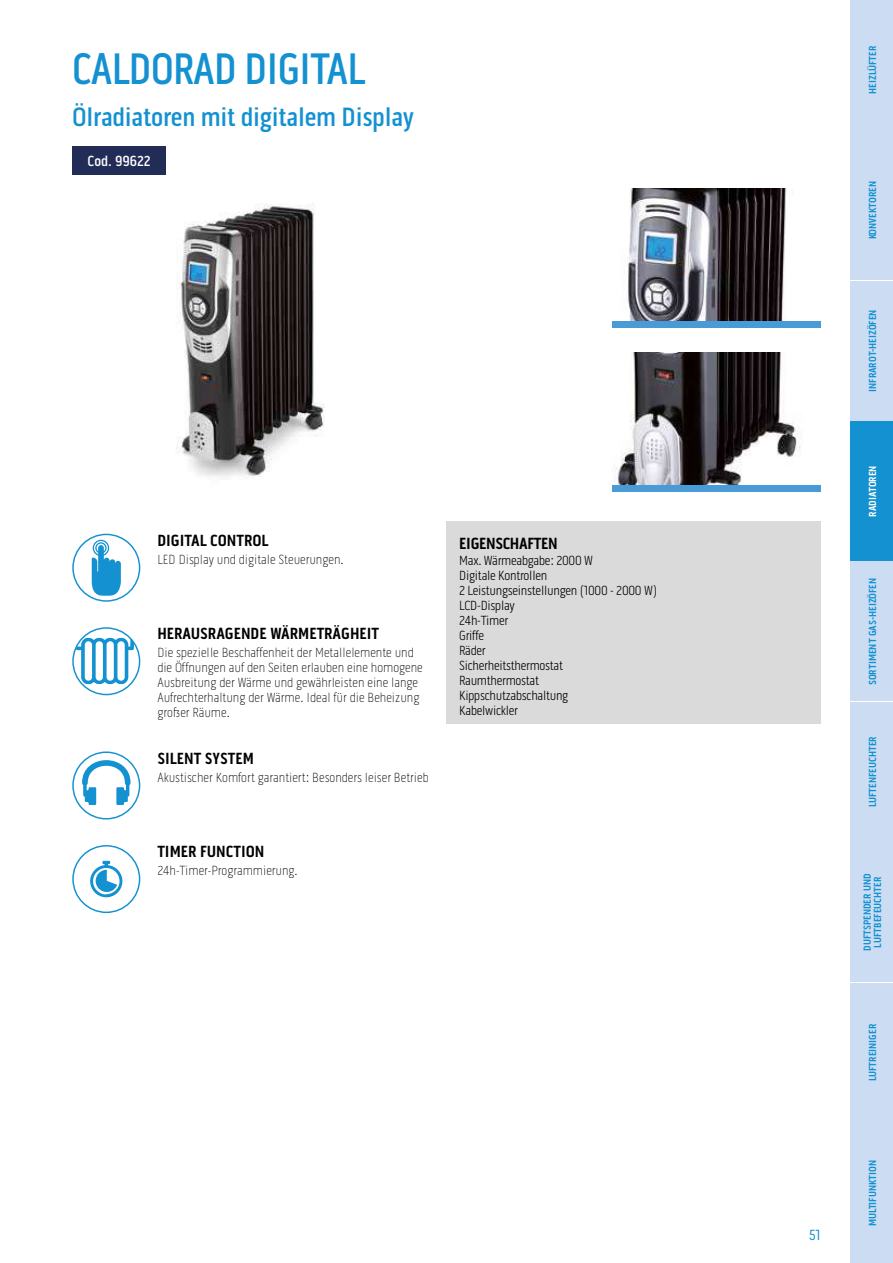
<style>
.page{position:relative;width:893px;height:1263px;background:#fff}
.page>*{position:absolute;margin:0;border:0;box-sizing:border-box;transform-origin:0 0}
.t1{font:500 45px "Pill Gothic 300 mg";letter-spacing:-.02em;color:#1391d1;scale:.95 1}
.t2{font:500 27px "Pill Gothic 300 mg";letter-spacing:-.01em;color:#1391d1}
.t3{font:700 16.5px "Pill Gothic 300 mg";color:#000}
.t4{font:700 16.5px "Pill Gothic 300 mg";letter-spacing:-.02em;color:#000}
.t5{font:500 15px "Pill Gothic 300 mg";color:#fff}
.t6{font:15px "Pill Gothic 300 mg";color:#1391d1}
.t7{font:100 13.5px/15px "Pill Gothic 300 mg";color:#000}
.t8{font:300 13.5px/15px "Pill Gothic 300 mg";letter-spacing:-.02em;color:#000}
.t9{font:700 10.5px/10.5px "Pill Gothic 300 mg";color:#1391d1;text-align:center}
.t10{font:700 10.5px "Pill Gothic 300 mg";color:#fff}
</style>
<div class="page">
<div style="left:72px;top:534px;width:68px;height:68px;border:1px solid #1391d1;border-radius:50%"></div>
<svg style="left:92px;top:540px;width:29px;height:56px"></svg>
<svg style="left:76px;top:638px;width:58px;height:46px"></svg>
<div style="left:72px;top:627px;width:68px;height:68px;border:1px solid #1391d1;border-radius:50%"></div>
<svg style="left:82px;top:760px;width:49px;height:45px"></svg>
<div style="left:72px;top:751px;width:68px;height:68px;border:1px solid #1391d1;border-radius:50%"></div>
<svg style="left:72px;top:845px;width:68px;height:68px"></svg>
<div style="left:446px;top:521px;width:375px;height:203px;background:#dadada"></div>
<img style="left:176px;top:203px;width:148px;height:275px">
<div style="left:72px;top:146px;width:94px;height:28px;background:#212d57"></div>
<img style="left:627px;top:189px;width:160px;height:132px">
<div style="left:612px;top:321px;width:209px;height:7px;background:#499bd8"></div>
<img style="left:612px;top:353px;width:189px;height:132px">
<div style="left:612px;top:485px;width:209px;height:7px;background:#499bd8"></div>
<div style="left:851px;top:562px;width:42px;height:139px;background:#ccddf3"></div>
<div style="left:851px;top:281px;width:42px;height:139px;background:#ccddf3"></div>
<div style="left:851px;top:842px;width:42px;height:140px;background:#ccddf3"></div>
<div style="left:851px;top:140px;width:42px;height:140px;background:#ccddf3"></div>
<div style="left:851px;top:702px;width:42px;height:140px;background:#ccddf3"></div>
<div style="left:851px;top:421px;width:42px;height:140px;background:#1391d1"></div>
<div style="left:851px;top:983px;width:42px;height:139px;background:#ccddf3"></div>
<div style="left:851px;top:1123px;width:42px;height:140px;background:#ccddf3"></div>
<div style="left:851px;top:0;width:42px;height:140px;background:#ccddf3"></div>
<h1 class="t1" style="left:72px;top:43px;width:310px">CALDORAD DIGITAL</h1>
<h2 class="t2" style="left:72px;top:101px;width:343px">Ölradiatoren mit digitalem Display</h2>
<p class="t5" style="left:88px;top:152px;width:65px">Cod. 99622</p>
<p class="t3" style="left:157px;top:530px;width:113px">DIGITAL CONTROL</p>
<p class="t7" style="left:157px;top:552px;width:188px">LED Display und digitale Steuerungen.</p>
<p class="t3" style="left:157px;top:624px;width:223px">HERAUSRAGENDE WÄRMETRÄGHEIT</p>
<p class="t7" style="left:157px;top:645px;width:267px">Die spezielle Beschaffenheit der Metallelemente und die Öffnungen auf den Seiten erlauben eine homogene Ausbreitung der Wärme und gewährleisten eine lange Aufrechterhaltung der Wärme. Ideal für die Beheizung großer Räume.</p>
<p class="t3" style="left:157px;top:748px;width:98px">SILENT SYSTEM</p>
<p class="t7" style="left:157px;top:770px;width:273px">Akustischer Komfort garantiert: Besonders leiser Betrieb</p>
<p class="t3" style="left:157px;top:842px;width:109px">TIMER FUNCTION</p>
<p class="t7" style="left:157px;top:863px;width:142px">24h-Timer-Programmierung.</p>
<p class="t4" style="left:459px;top:533px;width:100px">EIGENSCHAFTEN</p>
<p class="t8" style="left:459px;top:553px;width:199px">Max. Wärmeabgabe: 2000 W<br>Digitale Kontrollen<br>2 Leistungseinstellungen (1000 - 2000 W)<br>LCD-Display<br>24h-Timer<br>Griffe<br>Räder<br>Sicherheitsthermostat<br>Raumthermostat<br>Kippschutzabschaltung<br>Kabelwickler</p>
<p class="t6" style="left:809px;top:1226px;width:13px">51</p>
<p class="t9" style="left:867px;top:110px;width:81px;rotate:-90deg">TERMOVENTILATORI</p>
<p class="t9" style="left:867px;top:94px;width:50px;rotate:-90deg">HEIZLÜFTER</p>
<p class="t9" style="left:867px;top:239px;width:60px;rotate:-90deg">KONVEKTOREN</p>
<p class="t9" style="left:867px;top:392px;width:84px;rotate:-90deg">INFRAROT-HEIZÖFEN</p>
<p class="t10" style="left:866px;top:517px;width:53px;rotate:-90deg">RADIATOREN</p>
<p class="t9" style="left:867px;top:685px;width:109px;rotate:-90deg">SORTIMENT GAS-HEIZÖFEN</p>
<p class="t9" style="left:867px;top:807px;width:73px;rotate:-90deg">LUFTENFEUCHTER</p>
<p class="t9" style="left:862px;top:951px;width:79px;rotate:-90deg">DUFTSPENDER UND<br>LUFTBEFEUCHTER</p>
<p class="t9" style="left:867px;top:1081px;width:59px;rotate:-90deg">LUFTREINIGER</p>
<p class="t9" style="left:867px;top:1226px;width:68px;rotate:-90deg">MULTIFUNKTION</p>
</div>
